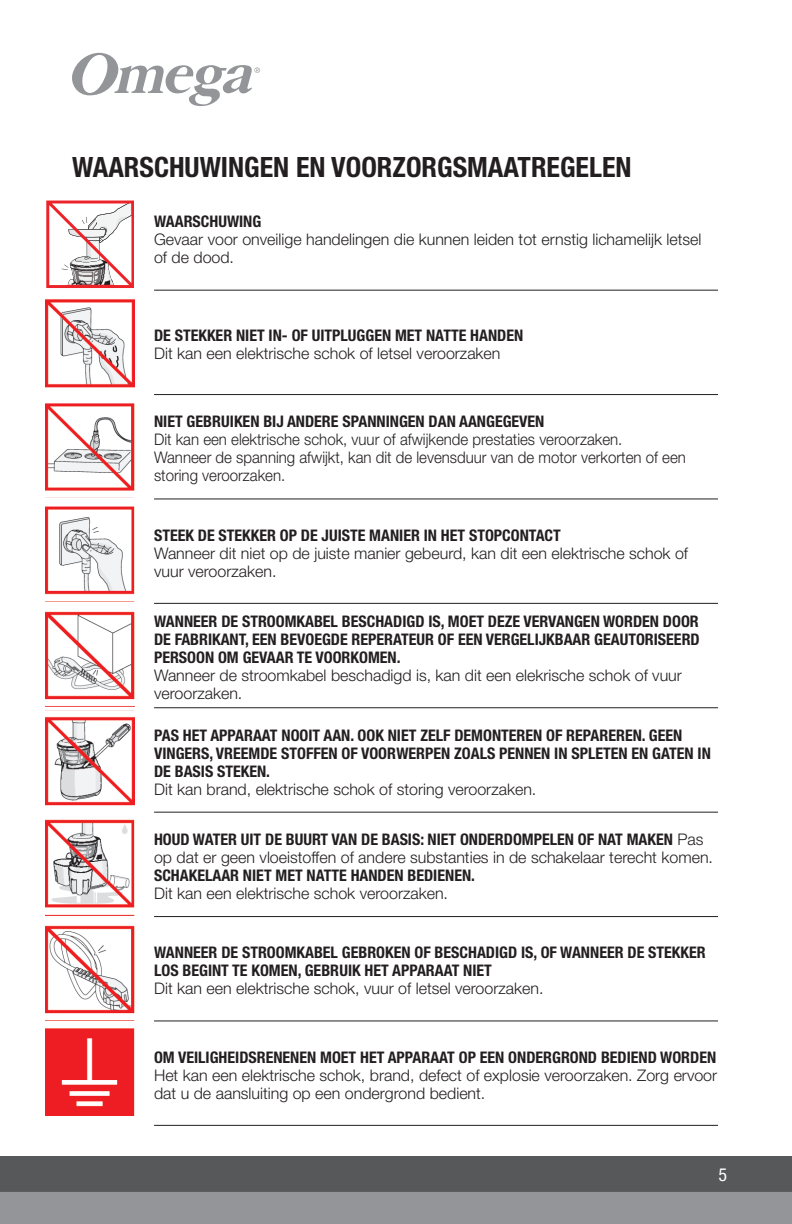
<style>
.page{position:relative;width:792px;height:1224px;background:#fff}
.page>*{position:absolute;margin:0;border:0;box-sizing:border-box;transform-origin:0 0}
.t1{font:700 condensed 28px "Helvetica Neue";color:#231f20}
.t2{font:condensed 18px "Helvetica Neue LT Std";color:#fff}
.t3{font:300 16px/18px "Helvetica Neue";color:#231f20}
.t4{font:700 condensed 16px/18px "Helvetica Neue";color:#231f20}
.t5{font:300 16px/18px "Helvetica Neue";color:#231f20;scale:.94 1}
.s1{font-weight:700;font-stretch:condensed}
</style>
<div class="page">
<svg style="left:72px;top:53px;width:188px;height:53px"></svg>
<div style="left:0;top:1156px;width:792px;height:36px;background:#57585a"></div>
<div style="left:0;top:1192px;width:792px;height:32px;background:#939598"></div>
<svg style="left:46px;top:201px;width:88px;height:87px"></svg>
<img style="left:68px;top:260px;width:47px;height:27px">
<img style="left:46px;top:299px;width:88px;height:89px">
<img style="left:46px;top:403px;width:88px;height:88px">
<img style="left:46px;top:506px;width:88px;height:96px">
<img style="left:46px;top:611px;width:88px;height:95px">
<img style="left:46px;top:716px;width:88px;height:90px">
<img style="left:46px;top:819px;width:88px;height:96px">
<img style="left:46px;top:925px;width:88px;height:89px">
<img style="left:46px;top:1028px;width:88px;height:87px">
<hr style="left:154px;top:1125px;width:564px;height:1px;background:#231f20">
<hr style="left:154px;top:394px;width:564px;height:1px;background:#231f20">
<hr style="left:154px;top:498px;width:564px;height:1px;background:#231f20">
<hr style="left:154px;top:290px;width:564px;height:1px;background:#231f20">
<hr style="left:154px;top:603px;width:564px;height:1px;background:#231f20">
<hr style="left:154px;top:707px;width:564px;height:1px;background:#231f20">
<hr style="left:154px;top:812px;width:564px;height:1px;background:#231f20">
<hr style="left:154px;top:916px;width:564px;height:1px;background:#231f20">
<hr style="left:154px;top:1020px;width:564px;height:1px;background:#231f20">
<p class="t1" style="left:72px;top:143px;width:561px">WAARSCHUWINGEN EN VOORZORGSMAATREGELEN</p>
<p class="t4" style="left:154px;top:212px;width:109px">WAARSCHUWING</p>
<p class="t3" style="left:154px;top:230px;width:549px">Gevaar voor onveilige handelingen die kunnen leiden tot ernstig lichamelijk letsel of de dood.</p>
<p class="t4" style="left:154px;top:325px;width:371px">DE STEKKER NIET IN- OF UITPLUGGEN MET NATTE HANDEN</p>
<p class="t3" style="left:154px;top:343px;width:348px">Dit kan een elektrische schok of letsel veroorzaken</p>
<p class="t4" style="left:154px;top:412px;width:392px">NIET GEBRUIKEN BIJ ANDERE SPANNINGEN DAN AANGEGEVEN</p>
<p class="t5" style="left:154px;top:430px;width:500px">Dit kan een elektrische schok, vuur of afwijkende prestaties veroorzaken.</p>
<p class="t5" style="left:154px;top:448px;width:567px">Wanneer de spanning afwijkt, kan dit de levensduur van de motor verkorten of een storing veroorzaken.</p>
<p class="t4" style="left:154px;top:525px;width:408px">STEEK DE STEKKER OP DE JUISTE MANIER IN HET STOPCONTACT</p>
<p class="t3" style="left:154px;top:543px;width:536px">Wanneer dit niet op de juiste manier gebeurd, kan dit een elektrische schok of vuur veroorzaken.</p>
<p class="t4" style="left:154px;top:611px;width:547px;text-align:justify">WANNEER DE STROOMKABEL BESCHADIGD IS, MOET DEZE VERVANGEN WORDEN DOOR DE FABRIKANT, EEN BEVOEGDE REPERATEUR OF EEN VERGELIJKBAAR GEAUTORISEERD PERSOON OM GEVAAR TE VOORKOMEN.</p>
<p class="t3" style="left:154px;top:666px;width:529px">Wanneer de stroomkabel beschadigd is, kan dit een elekrische schok of vuur veroorzaken.</p>
<p class="t4" style="left:154px;top:725px;width:558px">PAS HET APPARAAT NOOIT AAN. OOK NIET ZELF DEMONTEREN OF REPAREREN. GEEN<br>VINGERS, VREEMDE STOFFEN OF VOORWERPEN ZOALS PENNEN IN SPLETEN EN GATEN IN<br>DE BASIS STEKEN.</p>
<p class="t3" style="left:154px;top:779px;width:384px">Dit kan brand, elektrische schok of storing veroorzaken.</p>
<p class="t3" style="left:154px;top:829px;width:560px"><span class="s1">HOUD WATER UIT DE BUURT VAN DE BASIS: NIET ONDERDOMPELEN OF NAT MAKEN</span> Pas op dat er geen vloeistoffen of andere substanties in de schakelaar terecht komen.</p>
<p class="t4" style="left:154px;top:865px;width:322px">SCHAKELAAR NIET MET NATTE HANDEN BEDIENEN.</p>
<p class="t3" style="left:154px;top:883px;width:296px">Dit kan een elektrische schok veroorzaken.</p>
<p class="t4" style="left:154px;top:943px;width:553px">WANNEER DE STROOMKABEL GEBROKEN OF BESCHADIGD IS, OF WANNEER DE STEKKER<br>LOS BEGINT TE KOMEN, GEBRUIK HET APPARAAT NIET</p>
<p class="t3" style="left:154px;top:979px;width:391px">Dit kan een elektrische schok, vuur of letsel veroorzaken.</p>
<p class="t4" style="left:154px;top:1047px;width:564px">OM VEILIGHEIDSRENENEN MOET HET APPARAAT OP EEN ONDERGROND BEDIEND WORDEN</p>
<p class="t3" style="left:154px;top:1065px;width:565px">Het kan een elektrische schok, brand, defect of explosie veroorzaken. Zorg ervoor dat u de aansluiting op een ondergrond bedient.</p>
<p class="t2" style="left:719px;top:1164px;width:10px">5</p>
</div>
